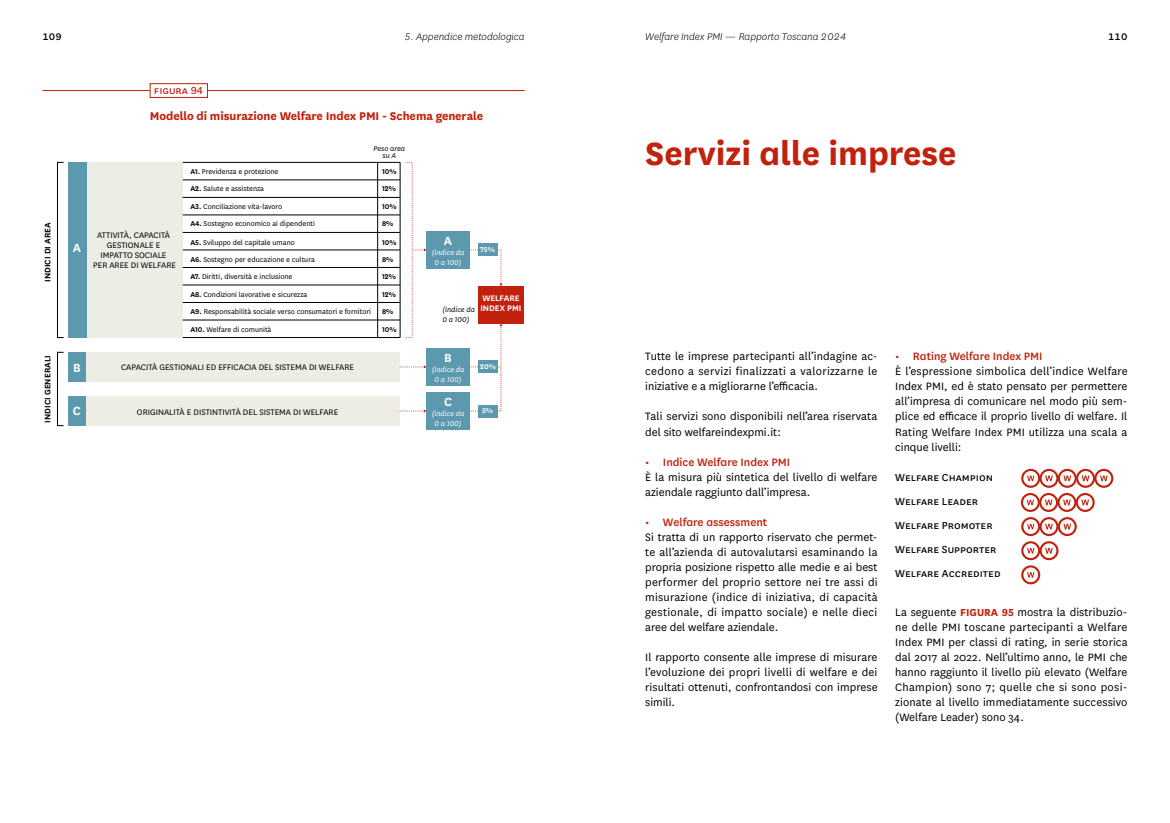
<style>
.page{position:relative;width:1170px;height:823px;background:#fff}
.page>*{position:absolute;margin:0;border:0;box-sizing:border-box;transform-origin:0 0}
.t1{font:700 37.5px "National";color:#c1210d}
.t2{font:600 13.75px "National";color:#fff}
.t3{font:700 13.12px "National";letter-spacing:-.005em;color:#c1210d}
.t4{font:12.5px/15px "National";letter-spacing:.005em;color:#000;text-align:justify}
.t5{font:500 12.5px "National";color:#c1210d}
.t6{font:11.88px/24.1px "National";color:#000}
.t7{font:11.88px "National";color:#c1210d}
.t8{font:italic 300 11.25px "National";color:#000}
.t9{font:500 11.25px "National";color:#000}
.t10{font:9.38px/10px "National";color:#000;text-align:center}
.t11{font:600 9.38px "National";color:#000}
.t12{font:600 9.38px/10px "National";color:#fff}
.t13{font:8.12px/17.4px "National";color:#000}
.t14{font:italic 8.12px/10px "National";color:#fff;text-align:center}
.t15{font:600 8.12px/17.4px "National";color:#000;text-align:justify}
.t16{font:italic 8.12px/7.5px "National";color:#000;text-align:center}
.t17{font:600 8.12px "National";color:#fff}
.s1{font-weight:600}
.s2{font-weight:700;font-size:11.88px;color:#c1210d}
</style>
<div class="page">
<hr style="left:43px;top:90px;width:107px;height:1px;background:#c1210d">
<hr style="left:198px;top:90px;width:326px;height:1px;background:#c1210d">
<div style="left:150px;top:84px;width:57px;height:13px;background:#fff"></div>
<div style="left:150px;top:83px;width:58px;height:15px;border:1px solid #c1210d"></div>
<svg style="left:1020px;top:468px;width:93px;height:43px"></svg>
<svg style="left:1021px;top:517px;width:55px;height:18px"></svg>
<svg style="left:1021px;top:541px;width:37px;height:43px"></svg>
<div style="left:86px;top:162px;width:97px;height:175px;background:#edece5"></div>
<div style="left:426px;top:231px;width:43px;height:37px;background:#5d99ae"></div>
<div style="left:478px;top:244px;width:19px;height:12px;background:#5d99ae"></div>
<div style="left:68px;top:162px;width:18px;height:175px;background:#5d99ae"></div>
<div style="left:68px;top:352px;width:18px;height:29px;background:#5d99ae"></div>
<div style="left:68px;top:396px;width:18px;height:29px;background:#5d99ae"></div>
<div style="left:57px;top:162px;width:7px;height:175px;border:1px solid #000"></div>
<div style="left:57px;top:352px;width:7px;height:73px;border:1px solid #000"></div>
<div style="left:86px;top:352px;width:314px;height:29px;background:#edece5"></div>
<div style="left:86px;top:396px;width:314px;height:29px;background:#edece5"></div>
<div style="left:478px;top:286px;width:46px;height:37px;background:#c1210d"></div>
<div style="left:426px;top:348px;width:43px;height:37px;background:#5d99ae"></div>
<div style="left:426px;top:392px;width:43px;height:37px;background:#5d99ae"></div>
<hr style="left:377px;top:162px;width:1px;height:175px;background:#000">
<hr style="left:400px;top:162px;width:1px;height:175px;background:#000">
<hr style="left:183px;top:162px;width:217px;height:1px;background:#000">
<hr style="left:183px;top:179px;width:217px;height:1px;background:#000">
<hr style="left:183px;top:197px;width:217px;height:1px;background:#000">
<hr style="left:183px;top:214px;width:217px;height:1px;background:#000">
<hr style="left:183px;top:232px;width:217px;height:1px;background:#000">
<hr style="left:183px;top:249px;width:217px;height:1px;background:#000">
<hr style="left:183px;top:267px;width:217px;height:1px;background:#000">
<hr style="left:183px;top:284px;width:217px;height:1px;background:#000">
<hr style="left:183px;top:302px;width:217px;height:1px;background:#000">
<hr style="left:183px;top:319px;width:217px;height:1px;background:#000">
<hr style="left:183px;top:337px;width:217px;height:1px;background:#000">
<svg style="left:413px;top:248px;width:13px;height:3px"></svg>
<div style="left:478px;top:360px;width:19px;height:13px;background:#5d99ae"></div>
<div style="left:478px;top:404px;width:19px;height:13px;background:#5d99ae"></div>
<svg style="left:400px;top:365px;width:26px;height:3px"></svg>
<svg style="left:400px;top:409px;width:26px;height:3px"></svg>
<svg style="left:497px;top:249px;width:5px;height:37px"></svg>
<svg style="left:497px;top:323px;width:5px;height:88px"></svg>
<p class="t9" style="left:43px;top:29px;width:21px">109</p>
<p class="t8" style="left:404px;top:30px;width:122px">5. Appendice metodologica</p>
<p class="t8" style="left:645px;top:30px;width:203px">Welfare Index PMI — Rapporto Toscana 2024</p>
<p class="t9" style="left:1108px;top:29px;width:21px">110</p>
<p class="t11" style="left:41px;top:281px;width:61px;rotate:-90deg">INDICI DI AREA</p>
<p class="t11" style="left:41px;top:422px;width:69px;rotate:-90deg">INDICI GENERALI</p>
<p class="t2" style="left:73px;top:238px;width:10px">A</p>
<p class="t2" style="left:73px;top:357px;width:9px">B</p>
<p class="t2" style="left:73px;top:401px;width:9px">C</p>
<p class="t7" style="left:154px;top:82px;width:50px">figura 94</p>
<p class="t3" style="left:150px;top:107px;width:335px">Modello di misurazione Welfare Index PMI - Schema generale</p>
<p class="t10" style="left:93px;top:230px;width:84px">ATTIVITÀ, CAPACITÀ<br>GESTIONALE E<br>IMPATTO SOCIALE<br>PER AREE DI WELFARE</p>
<p class="t16" style="left:373px;top:144px;width:33px">Peso area su A</p>
<p class="t13" style="left:190px;top:162px;width:126px"><span class="s1">A1.</span> Previdenza e protezione<br><span class="s1">A2.</span> Salute e assistenza<br><span class="s1">A3.</span> Conciliazione vita-lavoro<br><span class="s1">A4.</span> Sostegno economico ai dipendenti</p>
<p class="t13" style="left:190px;top:233px;width:182px"><span class="s1">A5.</span> Sviluppo del capitale umano<br><span class="s1">A6.</span> Sostegno per educazione e cultura<br><span class="s1">A7.</span> Diritti, diversità e inclusione<br><span class="s1">A8.</span> Condizioni lavorative e sicurezza<br><span class="s1">A9.</span> Responsabilità sociale verso consumatori e fornitori <span class="s1">A10.</span> Welfare di comunità</p>
<p class="t15" style="left:382px;top:162px;width:16px">10% 12% 10% 8%</p>
<p class="t15" style="left:382px;top:233px;width:16px">10%</p>
<p class="t15" style="left:382px;top:250px;width:16px;text-align:left">8%<br>12%<br>12%<br>8%<br>10%</p>
<p class="t10" style="left:121px;top:361px;width:234px">CAPACITÀ GESTIONALI ED EFFICACIA DEL SISTEMA DI WELFARE</p>
<p class="t10" style="left:137px;top:406px;width:203px">ORIGINALITÀ E DISTINTIVITÀ DEL SISTEMA DI WELFARE</p>
<p class="t2" style="left:444px;top:230px;width:10px">A</p>
<p class="t14" style="left:431px;top:247px;width:34px">(indice da<br>0 a 100)</p>
<p class="t17" style="left:480px;top:244px;width:16px">75%</p>
<p class="t12" style="left:480px;top:293px;width:43px">WELFARE<br>INDEX PMI</p>
<p class="t16" style="left:442px;top:304px;width:34px;line-height:10px;text-align:left">(indice da<br>0 a 100)</p>
<p class="t2" style="left:444px;top:347px;width:9px">B</p>
<p class="t14" style="left:431px;top:363px;width:34px">(indice da<br>0 a 100)</p>
<p class="t2" style="left:444px;top:391px;width:9px">C</p>
<p class="t14" style="left:431px;top:407px;width:34px">(indice da<br>0 a 100)</p>
<p class="t17" style="left:480px;top:361px;width:17px">20%</p>
<p class="t17" style="left:482px;top:405px;width:12px">5%</p>
<h1 class="t1" style="left:645px;top:127px;width:313px">Servizi alle imprese</h1>
<p class="t4" style="left:645px;top:348px;width:234px">Tutte le imprese partecipanti all’indagine ac&shy;cedono a servizi finalizzati a valorizzarne le iniziative e a migliorarne l’efficacia.</p>
<p class="t4" style="left:645px;top:408px;width:233px">Tali servizi sono disponibili nell’area riservata del sito welfareindexpmi.it:</p>
<p class="t5" style="left:645px;top:453px;width:146px">• Indice Welfare Index PMI</p>
<p class="t4" style="left:645px;top:468px;width:234px">È la misura più sintetica del livello di welfare aziendale raggiunto dall’impresa.</p>
<p class="t5" style="left:645px;top:513px;width:123px">• Welfare assessment</p>
<p class="t4" style="left:645px;top:528px;width:234px">Si tratta di un rapporto riservato che permet&shy;te all’azienda di autovalutarsi esaminando la propria posizione rispetto alle medie e ai best performer del proprio settore nei tre assi di misurazione (indice di iniziativa, di capacità gestionale, di impatto sociale) e nelle dieci aree del welfare aziendale.</p>
<p class="t4" style="left:645px;top:648px;width:234px">Il rapporto consente alle imprese di misurare l’evoluzione dei propri livelli di welfare e dei risultati ottenuti, confrontandosi con imprese simili.</p>
<p class="t5" style="left:895px;top:348px;width:149px">• Rating Welfare Index PMI</p>
<p class="t4" style="left:895px;top:363px;width:234px">È l’espressione simbolica dell’indice Welfare Index PMI, ed è stato pensato per permettere all’impresa di comunicare nel modo più sem&shy;plice ed efficace il proprio livello di welfare. Il Rating Welfare Index PMI utilizza una scala a cinque livelli:</p>
<p class="t6" style="left:895px;top:464px;width:107px">Welfare Champion<br>Welfare Leader<br>Welfare Promoter<br>Welfare Supporter<br>Welfare Accredited</p>
<p class="t4" style="left:895px;top:603px;width:234px">La seguente <span class="s2">FIGURA 95</span> mostra la distribuzio&shy;ne delle PMI toscane partecipanti a Welfare Index PMI per classi di rating, in serie storica dal 2017 al 2022. Nell’ultimo anno, le PMI che hanno raggiunto il livello più elevato (Welfare Champion) sono 7; quelle che si sono posi&shy;zionate al livello immediatamente successivo (Welfare Leader) sono 34.</p>
</div>
